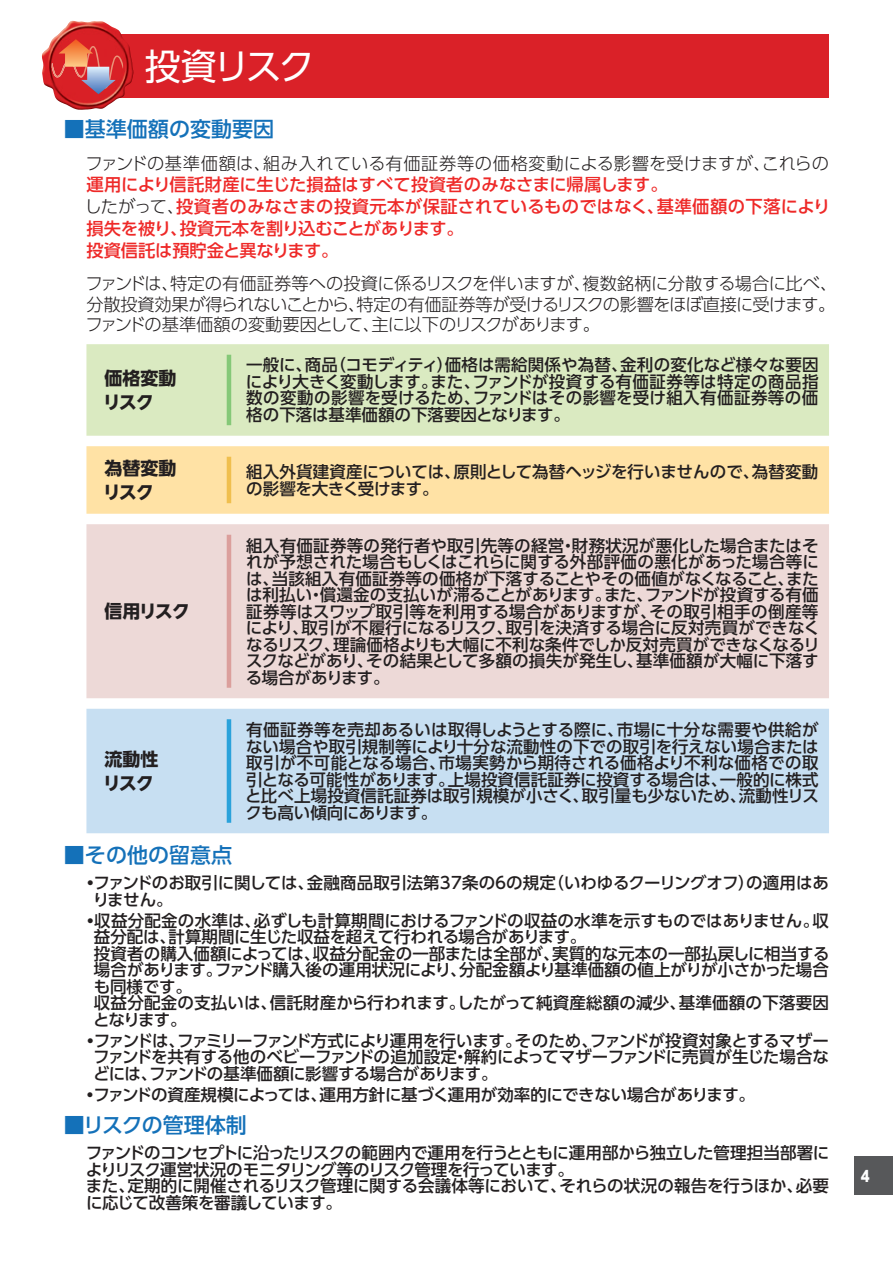
<style>
.page{position:relative;width:893px;height:1263px;background:#fff}
.page>*{position:absolute;margin:0;border:0;box-sizing:border-box;transform-origin:0 0}
.t1{font:36px "UD Shin Go Pro";letter-spacing:-.085em;color:#fff}
.t2{font:500 21px "UD Shin Go Pro";color:#1471b9}
.t3{font:700 18px/24px "UD Shin Go NT Pro";letter-spacing:-.035em;color:#231f20}
.t4{font:300 17.25px/20.2px "UD Shin Go Pro";letter-spacing:-.035em;color:#231f20}
.t5{font:500 17.25px/21.8px "UD Shin Go Pro";color:#ee2928}
.t6{font:300 17.25px "UD Shin Go Pro";letter-spacing:.02em;color:#231f20}
.t7{font:500 16.5px/16.5px "UD Shin Go Pro";letter-spacing:-.005em;color:#231f20;text-align:justify}
.t8{font:500 16.5px "UD Shin Go Pro";letter-spacing:-.025em;color:#231f20}
.t9{font:800 15px "UD Shin Go Pro";color:#fff;scale:.9 1}
.s1{font-weight:300;color:#231f20}
.s2{font-weight:700}
</style>
<div class="page">
<div style="left:855px;top:1157px;width:38px;height:38px;background:#57585a"></div>
<div style="left:86px;top:344px;width:743px;height:92px;background:#daeac1"></div>
<div style="left:86px;top:446px;width:743px;height:68px;background:#ffe2a5"></div>
<div style="left:86px;top:524px;width:743px;height:174px;background:#edd9d7"></div>
<div style="left:86px;top:709px;width:743px;height:124px;background:#c7dff2"></div>
<hr style="left:227px;top:355px;width:4px;height:70px;background:#85c878">
<hr style="left:227px;top:457px;width:4px;height:46px;background:#f0bf4e">
<hr style="left:227px;top:535px;width:4px;height:153px;background:#db9f9c">
<hr style="left:227px;top:719px;width:4px;height:104px;background:#2aa2db">
<div style="left:83px;top:34px;width:740px;height:64px;background:#da2128"></div>
<img style="left:42px;top:21px;width:29px;height:79px">
<img style="left:52px;top:46px;width:71px;height:43px">
<svg style="left:59px;top:39px;width:57px;height:55px"></svg>
<hr style="left:825px;top:34px;width:4px;height:64px;background:#da2128">
<h1 class="t1" style="left:145px;top:37px;width:171px">投資リスク</h1>
<p class="t2" style="left:64px;top:112px;width:212px">■基準価額の変動要因</p>
<p class="t6" style="left:86px;top:149px;width:745px">ファンドの基準価額は、組み入れている有価証券等の価格変動による影響を受けますが、これらの</p>
<p class="t5" style="left:85px;top:173px;width:747px">運用により信託財産に生じた損益はすべて投資者のみなさまに帰属します。<br><span class="s1">したがって、</span>投資者のみなさまの投資元本が保証されているものではなく、基準価額の下落により損失を被り、投資元本を割り込むことがあります。<br>投資信託は預貯金と異なります。</p>
<p class="t4" style="left:86px;top:273px;width:753px">ファンドは、特定の有価証券等への投資に係るリスクを伴いますが、複数銘柄に分散する場合に比べ、分散投資効果が得られないことから、特定の有価証券等が受けるリスクの影響をほぼ直接に受けます。ファンドの基準価額の変動要因として、主に以下のリスクがあります。</p>
<p class="t3" style="left:103px;top:365px;width:75px">価格変動リスク</p>
<p class="t7" style="left:246px;top:356px;width:574px">一般に、商品（コモディティ）価格は需給関係や為替、金利の変化など様々な要因により大きく変動します。また、ファンドが投資する有価証券等は特定の商品指数の変動の影響を受けるため、ファンドはその影響を受け組入有価証券等の価格の下落は基準価額の下落要因となります。</p>
<p class="t3" style="left:103px;top:455px;width:75px">為替変動リスク</p>
<p class="t7" style="left:246px;top:463px;width:574px">組入外貨建資産については、原則として為替ヘッジを行いませんので、為替変動の影響を大きく受けます。</p>
<p class="t3" style="left:104px;top:599px;width:87px">信用リスク</p>
<p class="t3" style="left:103px;top:746px;width:57px">流動性リスク</p>
<p class="t7" style="left:246px;top:536px;width:576px">組入有価証券等の発行者や取引先等の経営・財務状況が悪化した場合またはそれが予想された場合もしくはこれらに関する外部評価の悪化があった場合等には、当該組入有価証券等の価格が下落することやその価値がなくなること、または利払い・償還金の支払いが滞ることがあります。また、ファンドが投資する有価証券等はスワップ取引等を利用する場合がありますが、その取引相手の倒産等により、取引が不履行になるリスク、取引を決済する場合に反対売買ができなくなるリスク、理論価格よりも大幅に不利な条件でしか反対売買ができなくなるリスクなどがあり、その結果として多額の損失が発生し、基準価額が大幅に下落する場合があります。</p>
<p class="t7" style="left:245px;top:721px;width:575px">有価証券等を売却あるいは取得しようとする際に、市場に十分な需要や供給がない場合や取引規制等により十分な流動性の下での取引を行えない場合または取引が不可能となる場合、市場実勢から期待される価格より不利な価格での取引となる可能性があります。上場投資信託証券に投資する場合は、一般的に株式と比べ上場投資信託証券は取引規模が小さく、取引量も少ないため、流動性リスクも高い傾向にあります。</p>
<p class="t2" style="left:64px;top:838px;width:170px">■その他の留意点</p>
<p class="t7" style="left:93px;top:874px;width:738px;text-indent:-11px"><span class="s2">・</span>ファンドのお取引に関しては、金融商品取引法第37条の６の規定（いわゆるクーリングオフ）の適用はありません。</p>
<p class="t7" style="left:93px;top:912px;width:738px;text-align:left;text-indent:-11px"><span class="s2">・</span>収益分配金の水準は、必ずしも計算期間におけるファンドの収益の水準を示すものではありません。収益分配は、計算期間に生じた収益を超えて行われる場合があります。<br>投資者の購入価額によっては、収益分配金の一部または全部が、実質的な元本の一部払戻しに相当する場合があります。ファンド購入後の運用状況により、分配金額より基準価額の値上がりが小さかった場合も同様です。<br>収益分配金の支払いは、信託財産から行われます。したがって純資産総額の減少、基準価額の下落要因となります。</p>
<p class="t7" style="left:93px;top:1032px;width:737px;text-indent:-11px"><span class="s2">・</span>ファンドは、ファミリーファンド方式により運用を行います。そのため、ファンドが投資対象とするマザーファンドを共有する他のベビーファンドの追加設定・解約によってマザーファンドに売買が生じた場合などには、ファンドの基準価額に影響する場合があります。</p>
<p class="t8" style="left:82px;top:1081px;width:675px"><span class="s2">・</span>ファンドの資産規模によっては、運用方針に基づく運用が効率的にできない場合があります。</p>
<p class="t2" style="left:64px;top:1108px;width:184px">■リスクの管理体制</p>
<p class="t7" style="left:86px;top:1144px;width:745px;text-align:left">ファンドのコンセプトに沿ったリスクの範囲内で運用を行うとともに運用部から独立した管理担当部署によりリスク運営状況のモニタリング等のリスク管理を行っています。<br>また、定期的に開催されるリスク管理に関する会議体等において、それらの状況の報告を行うほか、必要に応じて改善策を審議しています。</p>
<p class="t9" style="left:861px;top:1163px;width:11px">4</p>
</div>
